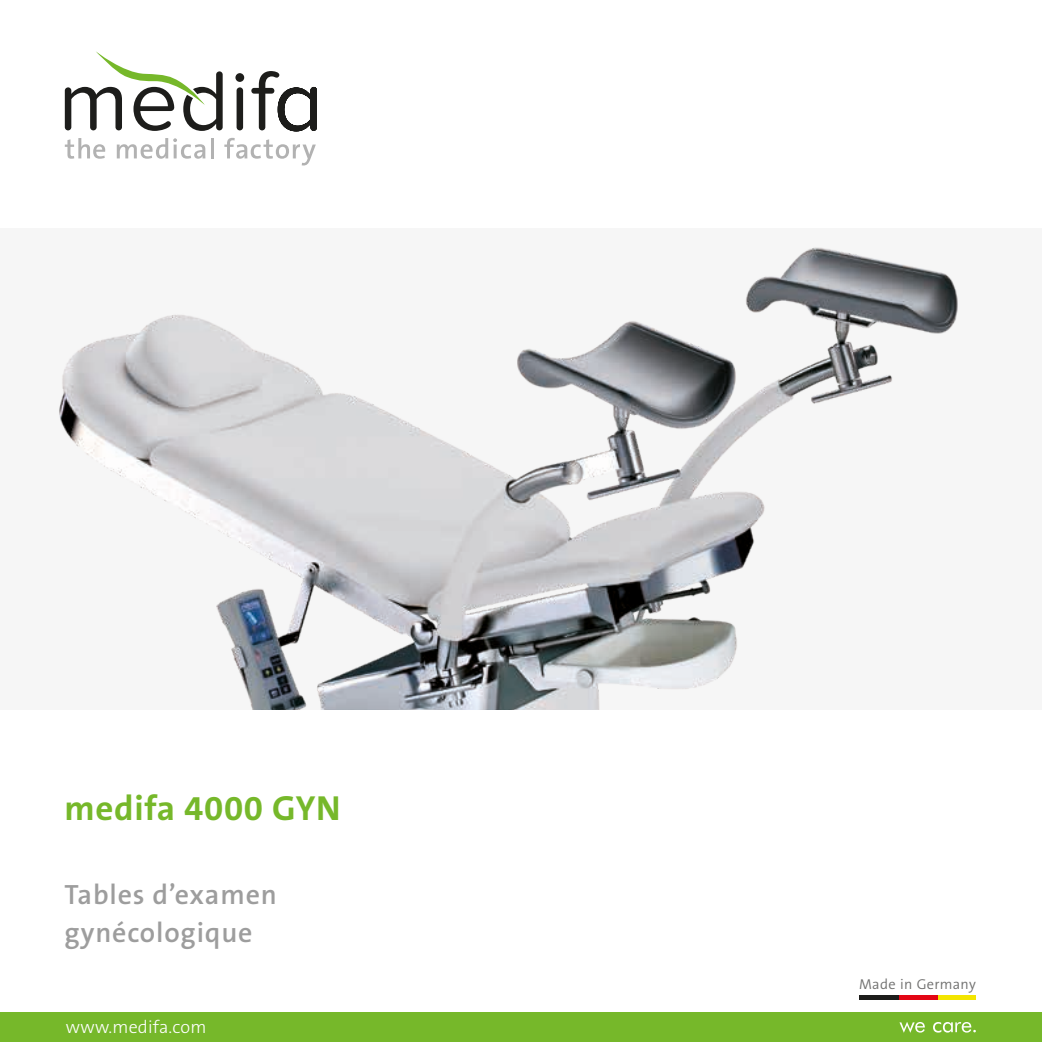
<style>
.page{position:relative;width:1042px;height:1042px;background:#fff}
.page>*{position:absolute;margin:0;border:0;box-sizing:border-box;transform-origin:0 0}
.t1{font:700 35px "The Sans B W7";letter-spacing:.02em;color:#76b82a}
.t2{font:600 28px/38.5px "The Sans B W6";letter-spacing:.03em;color:#9d9d9d}
.t3{font:300 18.03px "The Sans B W3";letter-spacing:.01em;color:#fff}
.t4{font:300 14.35px "The Sans B W4";letter-spacing:.02em;color:#70706f}
</style>
<div class="page">
<div style="left:0;top:228px;width:1042px;height:481px;background:#f6f6f6"></div>
<img style="left:59px;top:247px;width:899px;height:462px">
<svg style="left:65px;top:138px;width:40px;height:21px"></svg>
<svg style="left:117px;top:138px;width:88px;height:21px"></svg>
<hr style="left:211px;top:138px;width:3px;height:20px;background:#b2b2b2">
<svg style="left:224px;top:138px;width:92px;height:27px"></svg>
<svg style="left:65px;top:51px;width:252px;height:80px"></svg>
<div style="left:0;top:1012px;width:1042px;height:30px;background:#76b82a"></div>
<svg style="left:899px;top:1022px;width:26px;height:11px"></svg>
<svg style="left:933px;top:1022px;width:43px;height:10px"></svg>
<hr style="left:859px;top:995px;width:40px;height:4px;background:#1d1d1b">
<hr style="left:899px;top:995px;width:39px;height:4px;background:#e30614">
<hr style="left:938px;top:995px;width:38px;height:4px;background:#f3e500">
<p class="t1" style="left:64px;top:785px;width:278px">medifa 4000 GYN</p>
<p class="t2" style="left:64px;top:875px;width:214px">Tables d’examen gynécologique</p>
<p class="t3" style="left:66px;top:1015px;width:142px">www.medifa.com</p>
<p class="t4" style="left:859px;top:975px;width:118px">Made in Germany</p>
</div>
